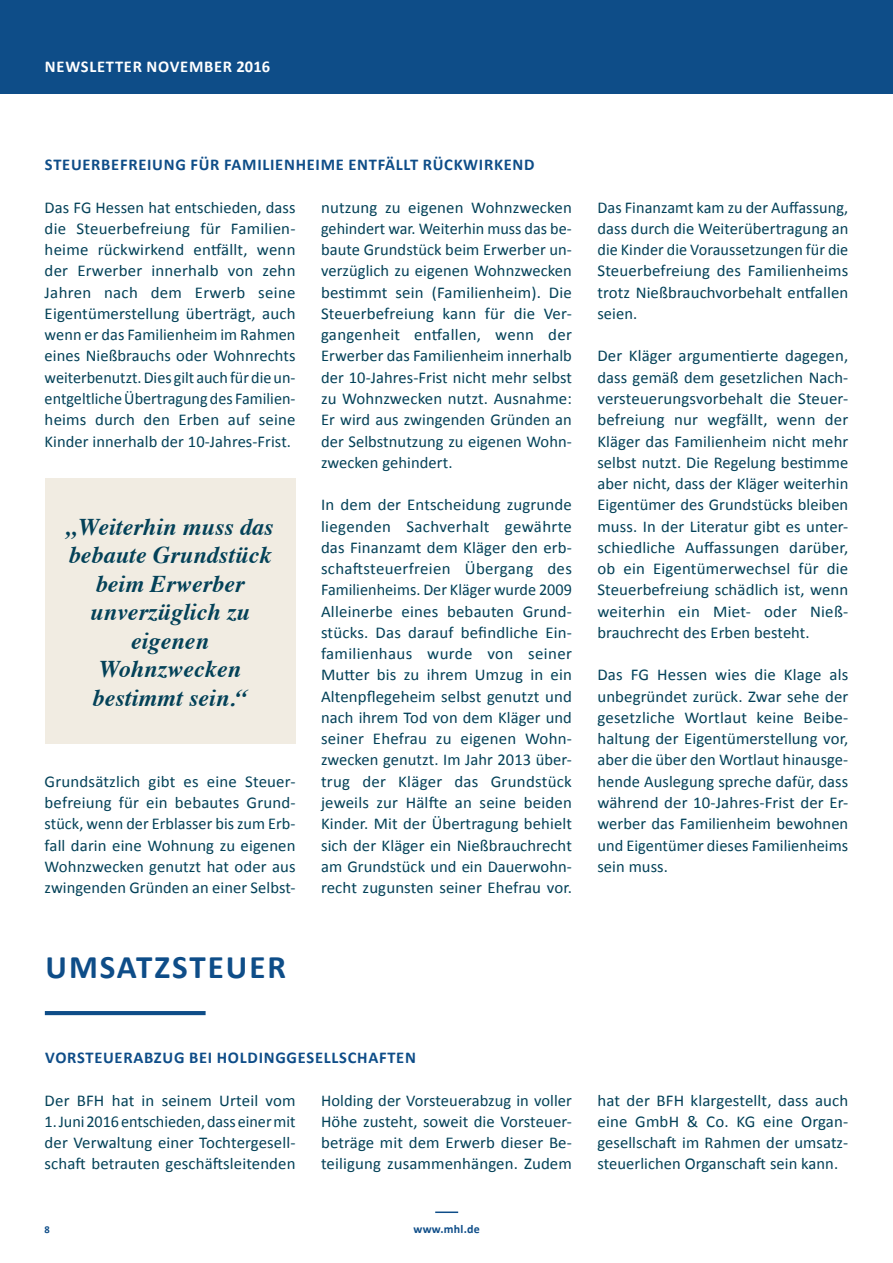
<style>
.page{position:relative;width:893px;height:1263px;background:#fff}
.page>*{position:absolute;margin:0;border:0;box-sizing:border-box;transform-origin:0 0}
.t1{font:700 33px "Calibri";letter-spacing:.06em;color:#0e4d88}
.t2{font:italic 700 24px/28.5px "Times";letter-spacing:.005em;color:#034158;text-align:center}
.t3{font:16.5px/21.3px "Calibri";letter-spacing:.005em;color:#034158;text-align:justify}
.t4{font:700 16.5px "Calibri";letter-spacing:.045em;color:#0e4d88}
.t5{font:700 16.5px "Calibri";letter-spacing:.045em;color:#fff}
.t6{font:700 12px "Calibri";letter-spacing:.02em;color:#0e4d88}
.t7{font:700 10.5px "Calibri";color:#0e4d88}
</style>
<div class="page">
<div style="left:0;top:0;width:893px;height:94px;background:#0e4d88"></div>
<hr style="left:435px;top:1211px;width:23px;height:2px;background:#0e4d88">
<hr style="left:45px;top:1011px;width:161px;height:4px;background:#0e4d88">
<div style="left:45px;top:478px;width:251px;height:266px;background:#f1ece2"></div>
<p class="t5" style="left:45px;top:56px;width:227px">NEWSLETTER NOVEMBER 2016</p>
<p class="t4" style="left:45px;top:154px;width:491px">STEUERBEFREIUNG FÜR FAMILIENHEIME ENTFÄLLT RÜCKWIRKEND</p>
<p class="t3" style="left:45px;top:197px;width:252px">Das FG Hessen hat entschieden, dass die Steuerbefreiung für Familien&shy;heime rückwirkend entfällt, wenn der Erwerber innerhalb von zehn Jahren nach dem Erwerb seine Eigentümerstellung überträgt, auch wenn er das Familienheim im Rahmen eines Nießbrauchs oder Wohnrechts weiterbenutzt.Dies gilt auchfürdieun&shy;entgeltlicheÜbertragung des Familien&shy;heims durch den Erben auf seine Kinder innerhalb der 10-Jahres-Frist.</p>
<h2 class="t2" style="left:67px;top:510px;width:209px">„Weiterhin muss das bebaute Grundstück beim Erwerber unverzüglich zu eigenen<br>Wohnzwecken bestimmt sein.“</h2>
<p class="t3" style="left:45px;top:771px;width:252px">Grundsätzlich gibt es eine Steuer&shy;befreiung für ein bebautes Grund&shy;stück, wenn der Erblasser bis zum Erb&shy;fall darin eine Wohnung zu eigenen Wohnzwecken genutzt hat oder aus zwingenden Gründen an einer Selbst-</p>
<h1 class="t1" style="left:46px;top:946px;width:242px">UMSATZSTEUER</h1>
<p class="t3" style="left:321px;top:197px;width:252px">nutzung zu eigenen Wohnzwecken gehindert war. Weiterhin muss das be&shy;baute Grundstück beim Erwerber un&shy;verzüglich zu eigenen Wohnzwecken bestimmt sein (Familienheim). Die Steuerbefreiung kann für die Ver&shy;gangenheit entfallen, wenn der Erwerber das Familienheim innerhalb der 10-Jahres-Frist nicht mehr selbst zu Wohnzwecken nutzt. Ausnahme:<br>Er wird aus zwingenden Gründen an der Selbstnutzung zu eigenen Wohn&shy;zwecken gehindert.</p>
<p class="t3" style="left:321px;top:494px;width:252px">In dem der Entscheidung zugrunde liegenden Sachverhalt gewährte das Finanzamt dem Kläger den erb&shy;schaftsteuerfreien Übergang des Familienheims. Der Kläger wurde 2009<br>Alleinerbe eines bebauten Grund&shy;stücks. Das darauf befindliche Ein&shy;familienhaus wurde von seiner Mutter bis zu ihrem Umzug in ein Altenpflegeheim selbst genutzt und nach ihrem Tod von dem Kläger und seiner Ehefrau zu eigenen Wohn&shy;zwecken genutzt. Im Jahr 2013 über&shy;trug der Kläger das Grundstück jeweils zur Hälfte an seine beiden Kinder. Mit der Übertragung behielt sich der Kläger ein Nießbrauchrecht am Grundstück und ein Dauerwohn&shy;recht zugunsten seiner Ehefrau vor.</p>
<p class="t3" style="left:597px;top:197px;width:252px">Das Finanzamt kam zu der Auffassung, dass durch die Weiterübertragung an die Kinder die Voraussetzungen für die Steuerbefreiung des Familienheims trotz Nießbrauchvorbehalt entfallen seien.</p>
<p class="t3" style="left:597px;top:345px;width:252px">Der Kläger argumentierte dagegen, dass gemäß dem gesetzlichen Nach&shy;versteuerungsvorbehalt die Steuer&shy;befreiung nur wegfällt, wenn der Kläger das Familienheim nicht mehr selbst nutzt. Die Regelung bestimme aber nicht, dass der Kläger weiterhin Eigentümer des Grundstücks bleiben muss. In der Literatur gibt es unter&shy;schiedliche Auffassungen darüber, ob ein Eigentümerwechsel für die Steuerbefreiung schädlich ist, wenn weiterhin ein Miet- oder Nieß&shy;brauchrecht des Erben besteht.</p>
<p class="t3" style="left:597px;top:664px;width:252px">Das FG Hessen wies die Klage als unbegründet zurück. Zwar sehe der gesetzliche Wortlaut keine Beibe&shy;haltung der Eigentümerstellung vor, aber die über den Wortlaut hinausge&shy;hende Auslegung spreche dafür, dass während der 10-Jahres-Frist der Er&shy;werber das Familienheim bewohnen und Eigentümer dieses Familienheims sein muss.</p>
<p class="t4" style="left:45px;top:1047px;width:372px">VORSTEUERABZUG BEI HOLDINGGESELLSCHAFTEN</p>
<p class="t3" style="left:45px;top:1089px;width:252px">Der BFH hat in seinem Urteil vom 1.Juni2016entschieden,dasseinermit der Verwaltung einer Tochtergesell&shy;schaft betrauten geschäftsleitenden</p>
<p class="t3" style="left:321px;top:1089px;width:252px">Holding der Vorsteuerabzug in voller Höhe zusteht, soweit die Vorsteuer&shy;beträge mit dem Erwerb dieser Be&shy;teiligung zusammenhängen. Zudem</p>
<p class="t3" style="left:597px;top:1089px;width:252px">hat der BFH klargestellt, dass auch eine GmbH &amp; Co. KG eine Organ&shy;gesellschaft im Rahmen der umsatz&shy;steuerlichen Organschaft sein kann.</p>
<p class="t7" style="left:45px;top:1223px;width:7px">8</p>
<p class="t6" style="left:413px;top:1221px;width:68px">www.mhl.de</p>
</div>
